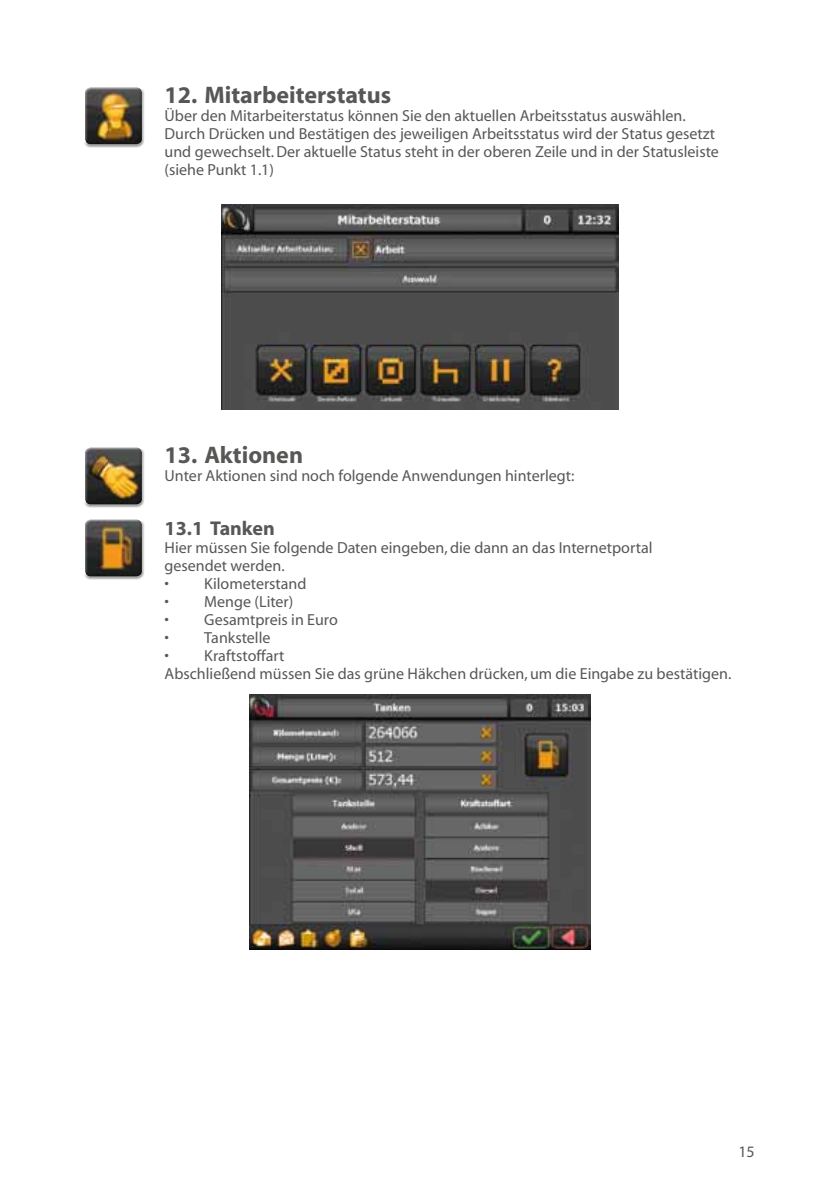
<style>
.page{position:relative;width:840px;height:1191px;background:#fff}
.page>*{position:absolute;margin:0;border:0;box-sizing:border-box;transform-origin:0 0}
.t1{font:700 24px "Myriad";color:#575756}
.t2{font:700 20px "Myriad";color:#575756}
.t3{font:16px/18px "Myriad";color:#575756}
</style>
<div class="page">
<div style="left:83px;top:85px;width:61px;height:57px;background:#fff;opacity:.75"></div>
<div style="left:83px;top:89px;width:62px;height:58px;background:#000;opacity:.35"></div>
<img style="left:221px;top:205px;width:397px;height:204px">
<div style="left:83px;top:445px;width:61px;height:57px;background:#fff;opacity:.75"></div>
<div style="left:83px;top:449px;width:62px;height:58px;background:#000;opacity:.35"></div>
<div style="left:83px;top:517px;width:61px;height:57px;background:#fff;opacity:.75"></div>
<div style="left:83px;top:521px;width:62px;height:58px;background:#000;opacity:.35"></div>
<img style="left:249px;top:694px;width:341px;height:255px">
<h1 class="t1" style="left:164px;top:83px;width:228px">12. Mitarbeiterstatus</h1>
<p class="t3" style="left:164px;top:107px;width:555px">Über den Mitarbeiterstatus können Sie den aktuellen Arbeitsstatus auswählen.<br>Durch Drücken und Bestätigen des jeweiligen Arbeitsstatus wird der Status gesetzt und gewechselt. Der aktuelle Status steht in der oberen Zeile und in der Statusleiste (siehe Punkt 1.1)</p>
<h1 class="t1" style="left:164px;top:443px;width:140px">13. Aktionen</h1>
<p class="t3" style="left:164px;top:467px;width:411px">Unter Aktionen sind noch folgende Anwendungen hinterlegt:</p>
<p class="t2" style="left:164px;top:518px;width:112px">13.1 Tanken</p>
<p class="t3" style="left:164px;top:539px;width:489px">Hier müssen Sie folgende Daten eingeben, die dann an das Internetportal gesendet werden.</p>
<p class="t3" style="left:164px;top:575px;width:143px">• Kilometerstand</p>
<p class="t3" style="left:164px;top:593px;width:130px">• Menge (Liter)</p>
<p class="t3" style="left:164px;top:611px;width:175px">• Gesamtpreis in Euro</p>
<p class="t3" style="left:164px;top:629px;width:107px">• Tankstelle</p>
<p class="t3" style="left:164px;top:647px;width:568px">• Kraftstoffart<br>Abschließend müssen Sie das grüne Häkchen drücken, um die Eingabe zu bestätigen.</p>
<p class="t3" style="left:738px;top:1143px;width:18px">15</p>
</div>
